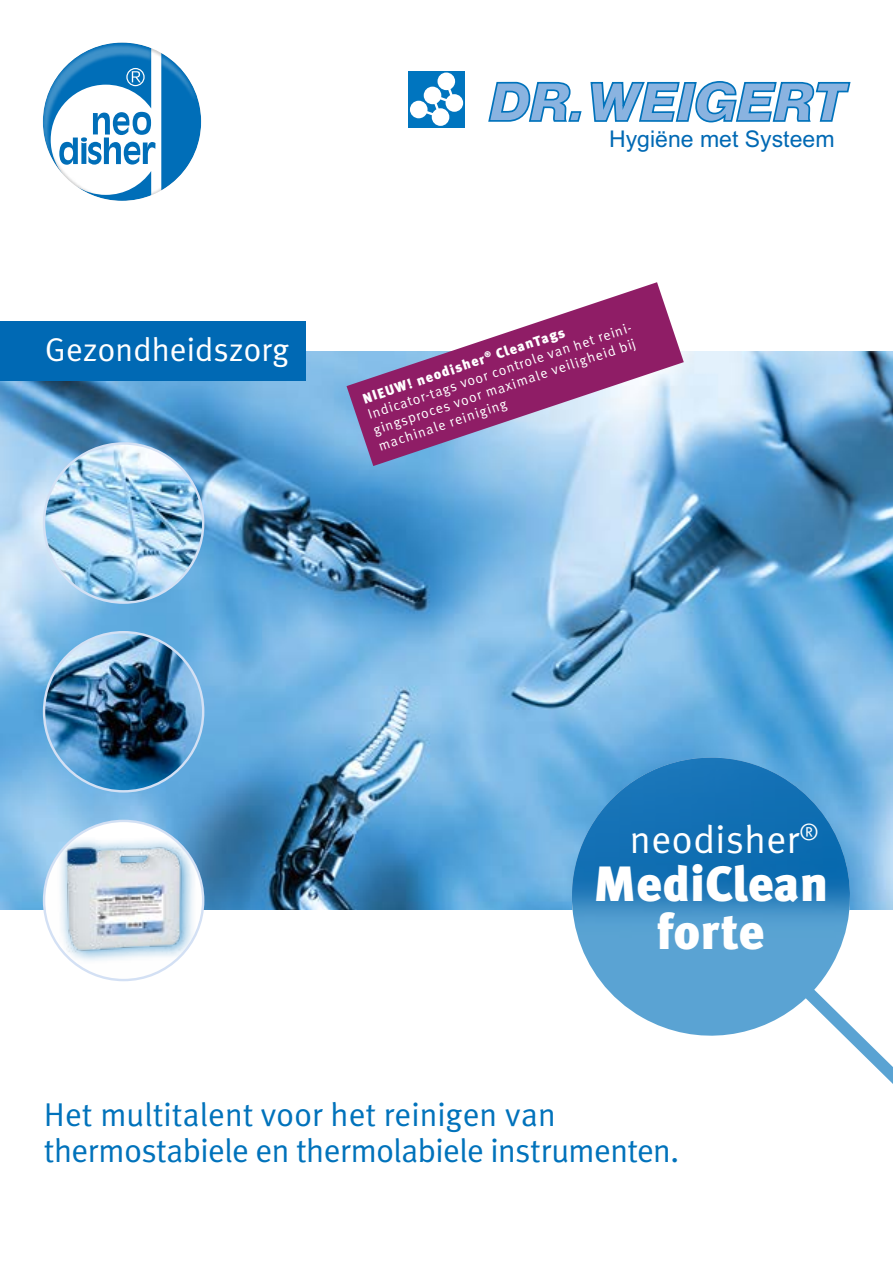
<style>
.page{position:relative;width:893px;height:1263px;background:#fff}
.page>*{position:absolute;margin:0;border:0;box-sizing:border-box;transform-origin:0 0}
.t1{font:900 49.5px/48px "Meta Pro";color:#fff;text-align:center}
.t2{font:39px "Meta Pro";color:#fff}
.t3{font:33px/36px "Meta Pro";letter-spacing:-.02em;color:#0072bb}
.t4{font:33px "Meta Pro";letter-spacing:-.015em;color:#fff}
.t5{font:23.1px "Arial";color:#0069b4}
.t6{font:13.95px/16.2px "Meta Pro";color:#fff}
.t7{font:900 13.95px "Meta Pro";color:#fff}
</style>
<div class="page">
<img style="left:0;top:352px;width:893px;height:558px">
<img style="left:44px;top:443px;width:159px;height:160px;border-radius:80px">
<img style="left:44px;top:632px;width:159px;height:159px;border-radius:80px">
<div style="left:44px;top:821px;width:159px;height:159px;background:#fff;border-radius:50%"></div>
<div style="left:56px;top:836px;width:141px;height:129px;background:#0072bb;opacity:.75"></div>
<img style="left:44px;top:846px;width:159px;height:134px">
<svg style="left:347px;top:282px;width:337px;height:184px"></svg>
<svg style="left:552px;top:738px;width:341px;height:346px"></svg>
<svg style="left:161px;top:116px;width:40px;height:74px"></svg>
<img style="left:168px;top:57px;width:33px;height:59px">
<img style="left:155px;top:50px;width:13px;height:121px">
<svg style="left:43px;top:43px;width:112px;height:158px"></svg>
<div style="left:408px;top:71px;width:57px;height:57px;background:#0075bf"></div>
<svg style="left:410px;top:72px;width:53px;height:54px"></svg>
<svg style="left:488px;top:81px;width:94px;height:41px"></svg>
<svg style="left:590px;top:81px;width:260px;height:42px"></svg>
<div style="left:0;top:321px;width:305px;height:60px;background:#0069b4"></div>
<svg style="left:484px;top:351px;width:8px;height:7px"></svg>
<h3 class="t4" style="left:45px;top:325px;width:246px">Gezondheidszorg</h3>
<h3 class="t5" style="left:609px;top:123px;width:227px">Hygiëne met Systeem</h3>
<p class="t6" style="left:366px;top:407px;width:282px;rotate:-19deg">Indicator-tags voor controle van het reini&shy;gingsproces voor maximale veiligheid bij machinale reiniging</p>
<p class="t7" style="left:493px;top:344px;width:74px;rotate:-19deg">CleanTags</p>
<p class="t7" style="left:360px;top:389px;width:129px;rotate:-19deg">NIEUW! neodisher</p>
<h2 class="t2" style="left:630px;top:810px;width:191px">neodisher<sup>®</sup></h2>
<h1 class="t1" style="left:593px;top:857px;width:236px">MediClean forte</h1>
<h3 class="t3" style="left:44px;top:1094px;width:637px">Het multitalent voor het reinigen van thermostabiele en thermolabiele instrumenten.</h3>
</div>
